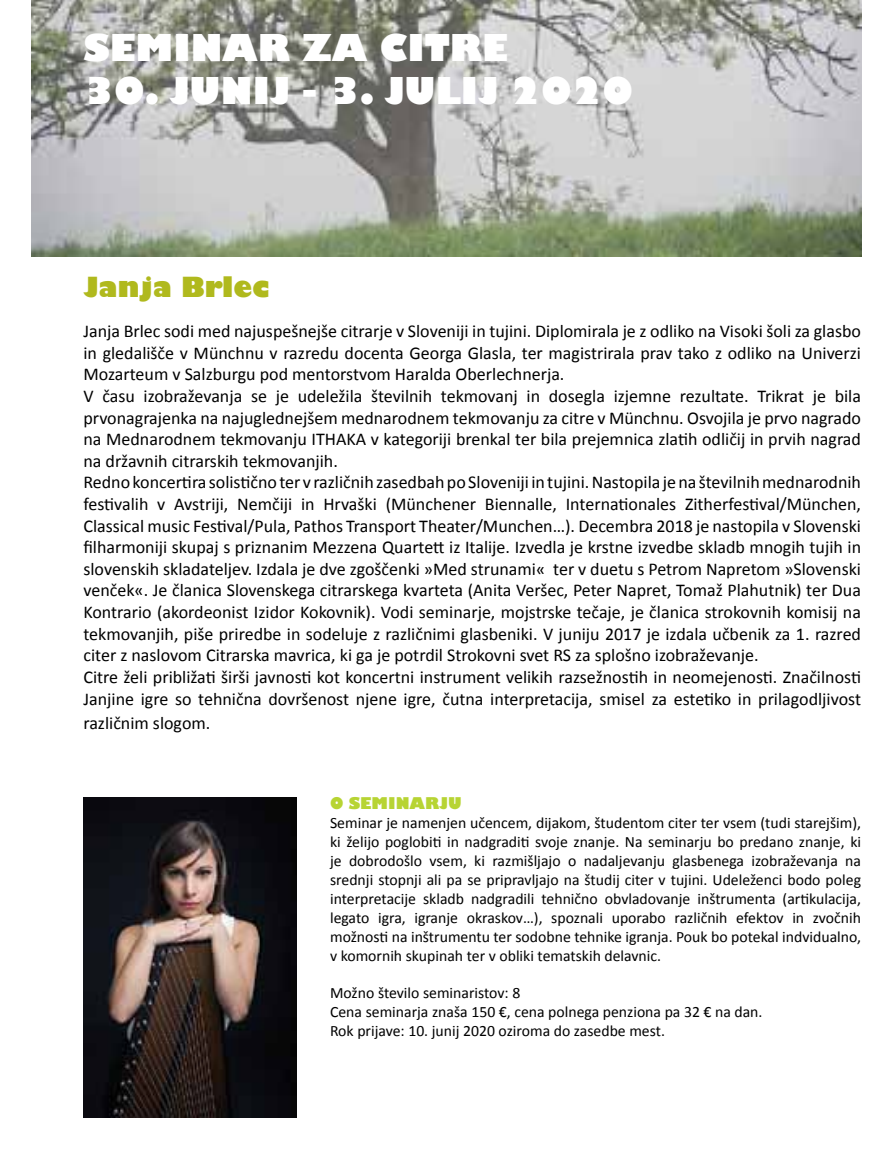
<style>
.page{position:relative;width:893px;height:1149px;background:#fff}
.page>*{position:absolute;margin:0;border:0;box-sizing:border-box;transform-origin:0 0}
.t1{font:800 36px "Gill Sans";color:#fff}
.t2{font:800 27px "Gill Sans";color:#b0b91d}
.t3{font:18px/21.6px "Calibri";color:#000}
.t4{font:15.75px/18.9px "Calibri";color:#000;text-align:justify}
.t5{font:800 15.75px "Gill Sans";color:#b7d433}
</style>
<div class="page">
<img style="left:32px;top:0;width:829px;height:256px">
<img style="left:83px;top:797px;width:213px;height:320px">
<h1 class="t1" style="left:83px;top:25px;width:426px">SEMINAR ZA CITRE</h1>
<h1 class="t1" style="left:83px;top:68px;width:551px">30. JUNIJ - 3. JULIJ 2020</h1>
<h2 class="t2" style="left:83px;top:269px;width:188px">Janja Brlec</h2>
<p class="t3" style="left:83px;top:320px;width:779px">Janja Brlec sodi med najuspešnejše citrarje v Sloveniji in tujini. Diplomirala je z odliko na Visoki šoli za glasbo in gledališče v Münchnu v razredu docenta Georga Glasla, ter magistrirala prav tako z odliko na Univerzi Mozarteum v Salzburgu pod mentorstvom Haralda Oberlechnerja.<br>V času izobraževanja se je udeležila številnih tekmovanj in dosegla izjemne rezultate. Trikrat je bila prvonagrajenka na najuglednejšem mednarodnem tekmovanju za citre v Münchnu. Osvojila je prvo nagrado na Mednarodnem tekmovanju ITHAKA v kategoriji brenkal ter bila prejemnica zlatih odličij in prvih nagrad na državnih citrarskih tekmovanjih.<br>Redno koncertira solistično ter v različnih zasedbah po Sloveniji in tujini. Nastopila je na številnih mednarodnih festivalih v Avstriji, Nemčiji in Hrvaški (Münchener Biennalle, Internationales Zitherfestival/München, Classical music Festival/Pula, Pathos Transport Theater/Munchen…). Decembra 2018 je nastopila v Slovenski filharmoniji skupaj s priznanim Mezzena Quartett iz Italije. Izvedla je krstne izvedbe skladb mnogih tujih in slovenskih skladateljev. Izdala je dve zgoščenki »Med strunami« ter v duetu s Petrom Napretom »Slovenski venček«. Je članica Slovenskega citrarskega kvarteta (Anita Veršec, Peter Napret, Tomaž Plahutnik) ter Dua Kontrario (akordeonist Izidor Kokovnik). Vodi seminarje, mojstrske tečaje, je članica strokovnih komisij na tekmovanjih, piše priredbe in sodeluje z različnimi glasbeniki. V juniju 2017 je izdala učbenik za 1. razred citer z naslovom Citrarska mavrica, ki ga je potrdil Strokovni svet RS za splošno izobraževanje.<br>Citre želi približati širši javnosti kot koncertni instrument velikih razsežnostih in neomejenosti. Značilnosti Janjine igre so tehnična dovršenost njene igre, čutna interpretacija, smisel za estetiko in prilagodljivost</p>
<p class="t3" style="left:83px;top:712px;width:128px">različnim slogom.</p>
<p class="t5" style="left:330px;top:793px;width:133px">O SEMINARJU</p>
<p class="t4" style="left:330px;top:813px;width:532px">Seminar je namenjen učencem, dijakom, študentom citer ter vsem (tudi starejšim), ki želijo poglobiti in nadgraditi svoje znanje. Na seminarju bo predano znanje, ki je dobrodošlo vsem, ki razmišljajo o nadaljevanju glasbenega izobraževanja na srednji stopnji ali pa se pripravljajo na študij citer v tujini. Udeleženci bodo poleg interpretacije skladb nadgradili tehnično obvladovanje inštrumenta (artikulacija, legato igra, igranje okraskov…), spoznali uporabo različnih efektov in zvočnih možnosti na inštrumentu ter sodobne tehnike igranja. Pouk bo potekal indvidualno, v komornih skupinah ter v obliki tematskih delavnic.</p>
<p class="t4" style="left:330px;top:983px;width:434px;text-align:left">Možno število seminaristov: 8<br>Cena seminarja znaša 150 €, cena polnega penziona pa 32 € na dan.<br>Rok prijave: 10. junij 2020 oziroma do zasedbe mest.</p>
</div>
